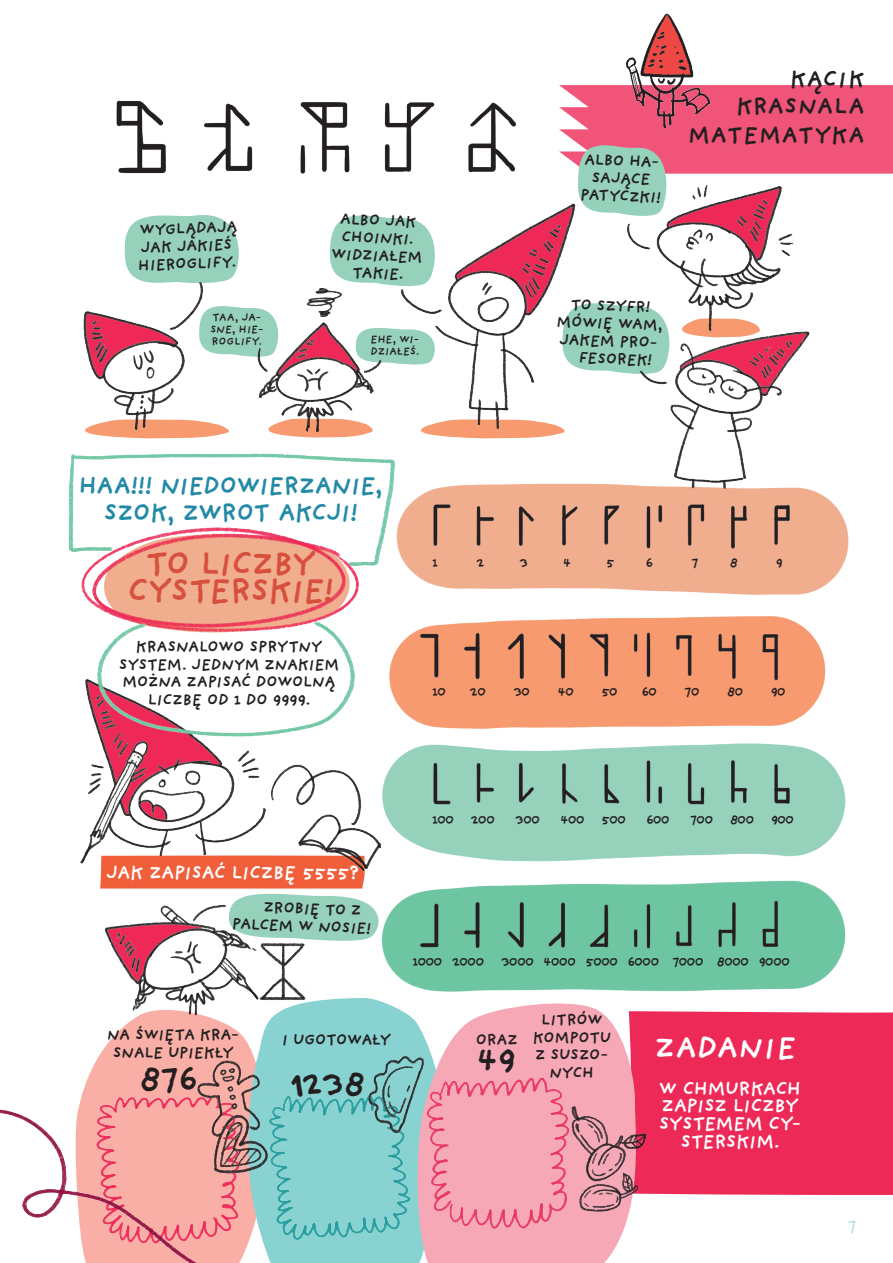
<style>
.page{position:relative;width:893px;height:1263px;background:#fff}
.page>*{position:absolute;margin:0;border:0;box-sizing:border-box;transform-origin:0 0}
.t1{font:700 35.4px "Providence Sans Pro";letter-spacing:-.055em;color:#231f20}
.t2{font:700 34.5px/27px "Providence Sans Pro";letter-spacing:-.06em;color:#d74f3d;text-align:center}
.t3{font:700 31.5px "Providence Sans Pro";letter-spacing:-.01em;color:#fff}
.t4{font:700 25.5px/27px "Providence Sans Pro";letter-spacing:-.05em;color:#2289a6;text-align:center}
.t5{font:700 24px/27.9px "Providence Sans Pro";color:#231f20;text-align:right}
.t6{font:700 19.5px/17.7px "Providence Sans Pro";letter-spacing:-.05em;color:#fff;text-align:center}
.t7{font:18px "Providence Sans Pro";color:#a0d9de}
.t8{font:700 16.2px/17.5px "Providence Sans Pro";letter-spacing:-.04em;color:#231f20;text-align:center}
.t9{font:700 13.5px "Providence Sans Pro";letter-spacing:-.055em;color:#231f20}
.t10{font:700 13.5px "Providence Pro";color:#231f20}
.t11{font:700 11.1px/12.1px "Providence Sans Pro";letter-spacing:-.03em;color:#231f20}
.s1{font-family:"Providence Pro"}
.s2{font-family:"Providence Sans Pro"}
.s3{font-family:"Chauncy Pro"}
</style>
<div class="page">
<img style="left:0;top:13px;width:893px;height:1250px">
<p class="t8" style="left:136px;top:221px;width:103px;text-align:left;rotate:-2deg">WYGLĄDAJĄ<br>JAK JAKIEŚ<br>HIEROGLIFY.</p>
<p class="t11" style="left:210px;top:311px;width:55px">TAA, JA-<br>SNE, HIE-<br>ROGLIFY.</p>
<p class="t8" style="left:333px;top:210px;width:93px;rotate:2deg">ALBO JAK<br>CHOINKI.<br>WIDZIAŁEM<br>TAKIE.</p>
<p class="t11" style="left:370px;top:333px;width:51px">EHE, WI-<br>DZIAŁEŚ.</p>
<p class="t8" style="left:581px;top:150px;width:83px;rotate:2deg">ALBO HA-<br>SAJĄCE<br>PATYCZKI!</p>
<h3 class="t5" style="left:688px;top:65px;width:178px">KĄCIK<br>KRASNALA<br>MATEMATYKA</h3>
<p class="t8" style="left:571px;top:295px;width:82px;rotate:2deg">TO SZYFR!</p>
<p class="t8" style="left:557px;top:312px;width:108px;rotate:2deg">MÓWIĘ WAM,</p>
<p class="t8" style="left:559px;top:330px;width:101px;rotate:2deg">JAKEM PRO-</p>
<p class="t8" style="left:579px;top:348px;width:75px;rotate:2deg">FESOREK!</p>
<h3 class="t4" style="left:78px;top:472px;width:306px">HAA!!! NIEDOWIERZANIE,<br>SZOK, ZWROT AKCJI!</h3>
<h2 class="t2" style="left:127px;top:550px;width:208px">TO LICZBY<br>CYSTERSKIE!</h2>
<p class="t10" style="left:432px;top:555px;width:8px">1</p>
<p class="t9" style="left:476px;top:555px;width:10px">2</p>
<p class="t9" style="left:519px;top:555px;width:11px">3</p>
<p class="t9" style="left:563px;top:555px;width:10px">4</p>
<p class="t9" style="left:606px;top:555px;width:10px">5</p>
<p class="t9" style="left:646px;top:555px;width:9px">6</p>
<p class="t9" style="left:691px;top:555px;width:9px">7</p>
<p class="t9" style="left:729px;top:555px;width:10px">8</p>
<p class="t9" style="left:776px;top:555px;width:9px">9</p>
<p class="t8" style="left:118px;top:638px;width:222px">KRASNALOWO SPRYTNY<br>SYSTEM. JEDNYM ZNAKIEM<br>MOŻNA ZAPISAĆ DOWOLNĄ<br>LICZBĘ OD <span class="s1">1</span> DO 9999.</p>
<p class="t6" style="left:106px;top:864px;width:255px">JAK ZAPISAĆ LICZBĘ 5555?</p>
<p class="t8" style="left:232px;top:897px;width:141px;text-align:left;text-indent:31px;rotate:2deg">ZROBIĘ TO Z<br>PALCEM W NOSIE!</p>
<p class="t10" style="left:432px;top:684px;width:15px">1<span class="s2">0</span></p>
<p class="t9" style="left:470px;top:684px;width:18px">20</p>
<p class="t9" style="left:513px;top:684px;width:19px">30</p>
<p class="t9" style="left:557px;top:684px;width:18px">40</p>
<p class="t9" style="left:601px;top:684px;width:18px">50</p>
<p class="t9" style="left:641px;top:684px;width:17px">60</p>
<p class="t9" style="left:684px;top:684px;width:17px">70</p>
<p class="t9" style="left:727px;top:684px;width:18px">80</p>
<p class="t9" style="left:770px;top:684px;width:17px">90</p>
<p class="t9" style="left:432px;top:811px;width:64px"><span class="s1">1</span>00 200</p>
<p class="t9" style="left:515px;top:811px;width:27px">300</p>
<p class="t9" style="left:560px;top:811px;width:67px">400 500</p>
<p class="t9" style="left:646px;top:811px;width:25px">600</p>
<p class="t9" style="left:690px;top:811px;width:106px">700 800 900</p>
<p class="t9" style="left:412px;top:953px;width:379px"><span class="s1">1</span>000 2000 3000 4000 5000 6000 7000 8000 9000</p>
<p class="t8" style="left:107px;top:1025px;width:134px">NA ŚWIĘTA KRA-<br>SNALE UPIEKŁY</p>
<p class="t8" style="left:282px;top:1030px;width:111px">I UGOTOWAŁY</p>
<p class="t8" style="left:475px;top:1030px;width:44px">ORAZ</p>
<h1 class="t1" style="left:476px;top:1038px;width:40px">49</h1>
<h1 class="t1" style="left:139px;top:1057px;width:60px">876</h1>
<h1 class="t1" style="left:291px;top:1062px;width:75px"><span class="s3">1</span>238</h1>
<p class="t8" style="left:532px;top:1011px;width:80px">LITRÓW<br>KOMPOTU<br>Z SUSZO-<br>NYCH</p>
<h3 class="t3" style="left:654px;top:1029px;width:144px">ZADANIE</h3>
<p class="t6" style="left:658px;top:1079px;width:145px">W CHMURKACH<br>ZAPISZ LICZBY<br>SYSTEMEM CY-<br>STERSKIM.</p>
<p class="t7" style="left:847px;top:1215px;width:11px">7</p>
</div>
